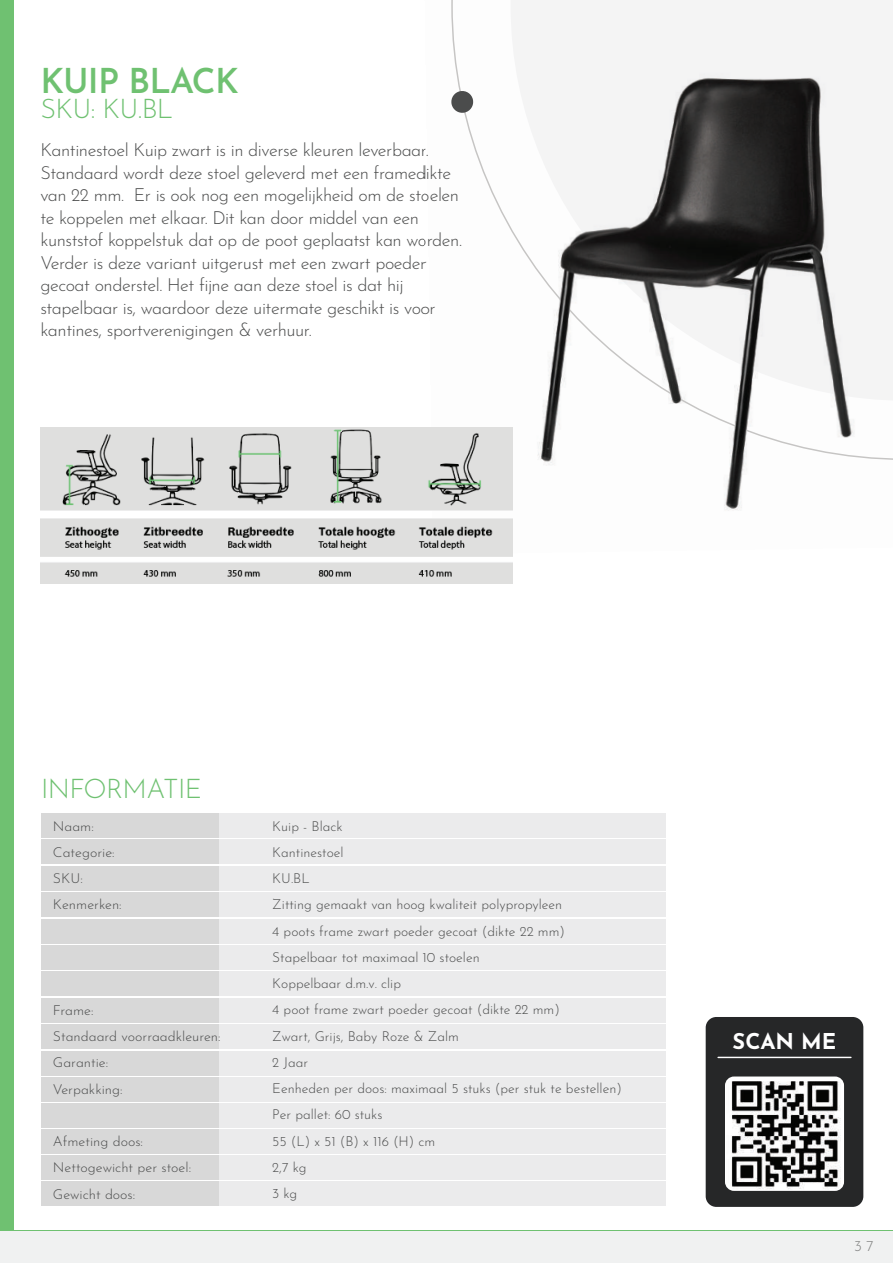
<style>
.page{position:relative;width:893px;height:1263px;background:#fff}
.page>*{position:absolute;margin:0;border:0;box-sizing:border-box;transform-origin:0 0}
.t1{font:600 34.5px "Josefin Sans";letter-spacing:-.025em;color:#6fc171}
.t2{font:300 27px "Josefin Sans";letter-spacing:-.025em;color:#6fc171}
.t3{font:700 21.75px "Josefin Sans";color:#fff}
.t4{font:300 18px/22.5px "Josefin Sans";letter-spacing:-.025em;color:#4b4c4c}
.t5{font:300 15px "Josefin Sans";color:#7f807f}
.t6{font:300 13.65px/26.2px "Josefin Sans";color:#4b4c4c}
</style>
<div class="page">
<img style="left:424px;top:0;width:469px;height:554px">
<svg style="left:450px;top:90px;width:24px;height:24px"></svg>
<img style="left:41px;top:428px;width:471px;height:155px">
<div style="left:41px;top:813px;width:625px;height:25px;background:#ebebec"></div>
<div style="left:41px;top:840px;width:625px;height:24px;background:#ebebec"></div>
<div style="left:41px;top:866px;width:625px;height:24px;background:#ebebec"></div>
<div style="left:41px;top:892px;width:625px;height:25px;background:#ebebec"></div>
<div style="left:41px;top:919px;width:625px;height:24px;background:#ebebec"></div>
<div style="left:41px;top:945px;width:625px;height:25px;background:#ebebec"></div>
<div style="left:41px;top:972px;width:625px;height:24px;background:#ebebec"></div>
<div style="left:41px;top:998px;width:625px;height:25px;background:#ebebec"></div>
<div style="left:41px;top:1025px;width:625px;height:24px;background:#ebebec"></div>
<div style="left:41px;top:1051px;width:625px;height:24px;background:#ebebec"></div>
<div style="left:41px;top:1077px;width:625px;height:25px;background:#ebebec"></div>
<div style="left:41px;top:1103px;width:625px;height:25px;background:#ebebec"></div>
<div style="left:41px;top:1129px;width:625px;height:25px;background:#ebebec"></div>
<div style="left:41px;top:1155px;width:625px;height:25px;background:#ebebec"></div>
<div style="left:41px;top:1181px;width:625px;height:25px;background:#ebebec"></div>
<div style="left:41px;top:813px;width:177px;height:25px;background:#d8d8d8"></div>
<div style="left:41px;top:840px;width:177px;height:24px;background:#d8d8d8"></div>
<div style="left:41px;top:866px;width:177px;height:24px;background:#d8d8d8"></div>
<div style="left:41px;top:892px;width:177px;height:25px;background:#d8d8d8"></div>
<div style="left:41px;top:919px;width:177px;height:24px;background:#d8d8d8"></div>
<div style="left:41px;top:945px;width:177px;height:25px;background:#d8d8d8"></div>
<div style="left:41px;top:972px;width:177px;height:24px;background:#d8d8d8"></div>
<div style="left:41px;top:998px;width:177px;height:25px;background:#d8d8d8"></div>
<div style="left:41px;top:1025px;width:177px;height:24px;background:#d8d8d8"></div>
<div style="left:41px;top:1051px;width:177px;height:24px;background:#d8d8d8"></div>
<div style="left:41px;top:1077px;width:177px;height:25px;background:#d8d8d8"></div>
<div style="left:41px;top:1103px;width:177px;height:25px;background:#d8d8d8"></div>
<div style="left:41px;top:1129px;width:177px;height:25px;background:#d8d8d8"></div>
<div style="left:41px;top:1155px;width:177px;height:25px;background:#d8d8d8"></div>
<div style="left:41px;top:1181px;width:177px;height:25px;background:#d8d8d8"></div>
<div style="left:0;top:0;width:14px;height:1263px;background:#6fc171"></div>
<div style="left:0;top:1230px;width:893px;height:32px;background:#6fc171"></div>
<div style="left:0;top:1231px;width:893px;height:32px;background:#f0f1f1"></div>
<div style="left:706px;top:1017px;width:157px;height:190px;background:#262728;border-radius:11px"></div>
<img style="left:725px;top:1076px;width:119px;height:115px">
<hr style="left:718px;top:1057px;width:133px;height:1px;background:#fff">
<h1 class="t1" style="left:40px;top:51px;width:200px">KUIP BLACK</h1>
<h2 class="t2" style="left:40px;top:88px;width:134px">SKU: KU.BL</h2>
<p class="t4" style="left:40px;top:137px;width:423px">Kantinestoel Kuip zwart is in diverse kleuren leverbaar.<br>Standaard wordt deze stoel geleverd met een framedikte van 22 mm. Er is ook nog een mogelijkheid om de stoelen te koppelen met elkaar. Dit kan door middel van een kunststof koppelstuk dat op de poot geplaatst kan worden.<br>Verder is deze variant uitgerust met een zwart poeder gecoat onderstel. Het fijne aan deze stoel is dat hij stapelbaar is, waardoor deze uitermate geschikt is voor kantines, sportverenigingen &amp; verhuur.</p>
<h2 class="t2" style="left:41px;top:768px;width:163px">INFORMATIE</h2>
<p class="t6" style="left:53px;top:811px;width:70px">Naam:<br>Categorie:<br>SKU:<br>Kenmerken:</p>
<p class="t6" style="left:53px;top:995px;width:169px">Frame:<br>Standaard voorraadkleuren:<br>Garantie:<br>Verpakking:</p>
<p class="t6" style="left:53px;top:1127px;width:140px">Afmeting doos:<br>Nettogewicht per stoel:<br>Gewicht doos:</p>
<p class="t6" style="left:272px;top:811px;width:351px">Kuip - Black<br>Kantinestoel<br>KU.BL<br>Zitting gemaakt van hoog kwaliteit polypropyleen<br>4 poots frame zwart poeder gecoat (dikte 22 mm)<br>Stapelbaar tot maximaal 10 stoelen<br>Koppelbaar d.m.v. clip<br>4 poot frame zwart poeder gecoat (dikte 22 mm)<br>Zwart, Grijs, Baby Roze &amp; Zalm<br>2 Jaar<br>Eenheden per doos: maximaal 5 stuks (per stuk te bestellen)<br>Per pallet: 60 stuks<br>55 (L) x 51 (B) x 116 (H) cm<br>2,7 kg<br>3 kg</p>
<h3 class="t3" style="left:733px;top:1022px;width:105px">SCAN ME</h3>
<p class="t5" style="left:854px;top:1234px;width:21px">3 7</p>
</div>
